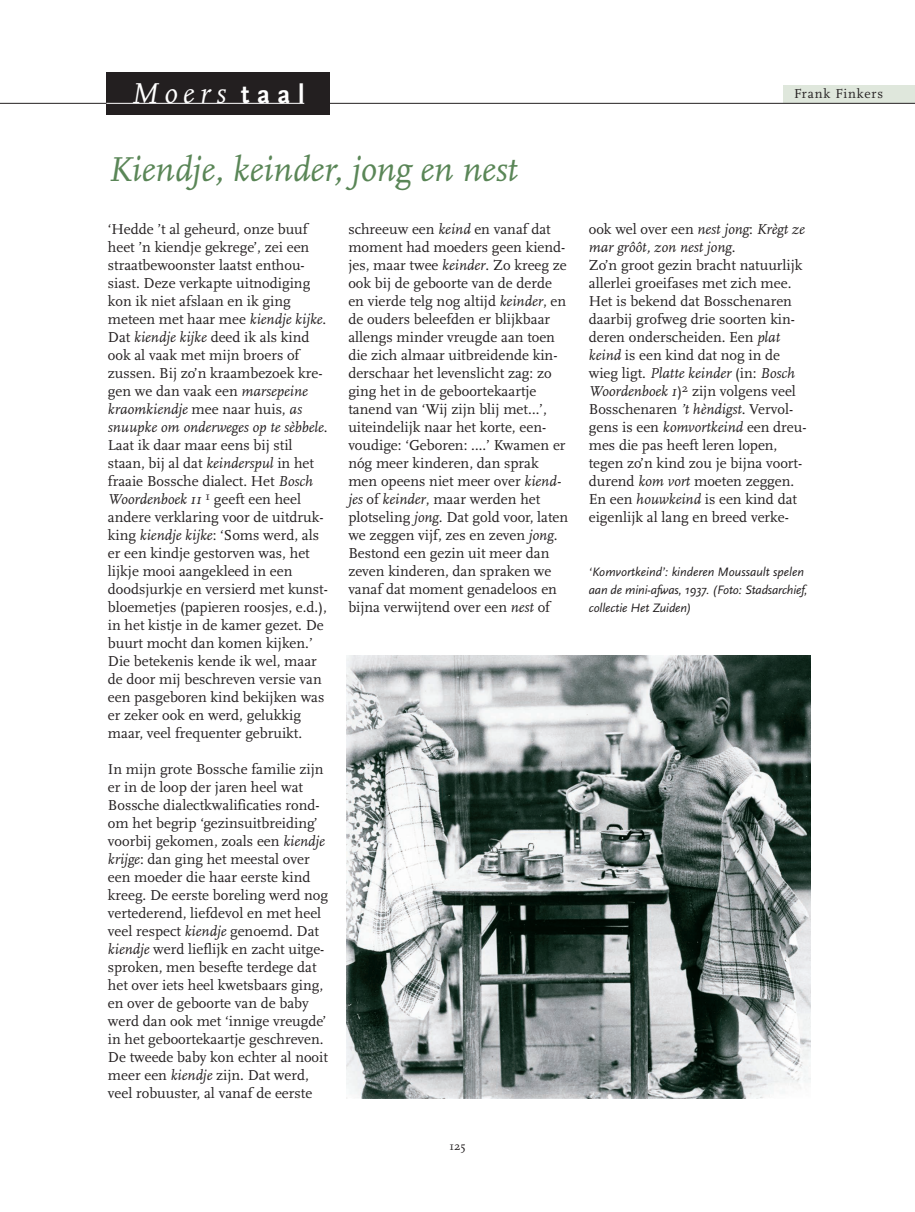
<style>
.page{position:relative;width:915px;height:1212px;background:#fff}
.page>*{position:absolute;margin:0;border:0;box-sizing:border-box;transform-origin:0 0}
.t1{font:italic 36px "Scala";color:#5a8657}
.t2{font:italic 30px "Scala";letter-spacing:.185em;color:#fff}
.t3{font:15px/18px "Scala";color:#231f20}
.t4{font:13.5px "Scala";letter-spacing:.06em;color:#231f20}
.t5{font:italic 12.75px/18px "Scala Sans";letter-spacing:-.01em;color:#231f20}
.t6{font:12px "Scala";color:#231f20}
.s1{font-family:"Scala Sans";font-weight:700;font-style:normal;font-size:27px}
.s2{font-style:italic}
.s3{font-family:"Scala Caps";font-style:italic}
</style>
<div class="page">
<img style="left:347px;top:656px;width:463px;height:442px">
<div style="left:106px;top:72px;width:224px;height:43px;background:#231f20"></div>
<hr style="left:0;top:103px;width:106px;height:1px;background:#231f20">
<hr style="left:106px;top:103px;width:198px;height:1px;background:#fff">
<div style="left:782px;top:85px;width:132px;height:18px;background:#dfe7dc"></div>
<hr style="left:310px;top:103px;width:604px;height:1px;background:#231f20">
<h2 class="t2" style="left:131px;top:81px;width:175px">Moers <span class="s1">taal</span></h2>
<h1 class="t1" style="left:108px;top:154px;width:411px">Kiendje, keinder, jong en nest</h1>
<p class="t4" style="left:794px;top:88px;width:90px">Frank Finkers</p>
<p class="t3" style="left:108px;top:221px;width:221px">‘Hedde ’t al geheurd, onze buuf heet ’n kiendje gekrege’, zei een straatbewoonster laatst enthou&shy;siast. Deze verkapte uitnodiging kon ik niet afslaan en ik ging meteen met haar mee <span class="s2">kiendje kijke</span>.<br>Dat <span class="s2">kiendje kijke</span> deed ik als kind ook al vaak met mijn broers of zussen. Bij zo’n kraambezoek kre&shy;gen we dan vaak een <span class="s2">marsepeine kraomkiendje</span> mee naar huis, <span class="s2">as snuupke om onderweges op te sèbbele</span>.<br>Laat ik daar maar eens bij stil staan, bij al dat <span class="s2">keinderspul</span> in het fraaie Bossche dialect. Het <span class="s2">Bosch<br>Woordenboek</span> <span class="s3">ii</span> <sup>1</sup> geeft een heel andere verklaring voor de uitdruk&shy;king <span class="s2">kiendje kijke</span>: ‘Soms werd, als er een kindje gestorven was, het lijkje mooi aangekleed in een doodsjurkje en versierd met kunst&shy;bloemetjes (papieren roosjes, e.d.), in het kistje in de kamer gezet. De buurt mocht dan komen kijken.’<br>Die betekenis kende ik wel, maar de door mij beschreven versie van een pasgeboren kind bekijken was er zeker ook en werd, gelukkig maar, veel frequenter gebruikt.</p>
<p class="t3" style="left:108px;top:761px;width:222px">In mijn grote Bossche familie zijn er in de loop der jaren heel wat Bossche dialectkwalificaties rond&shy;om het begrip ‘gezinsuitbreiding’ voorbij gekomen, zoals een <span class="s2">kiendje krijge</span>: dan ging het meestal over een moeder die haar eerste kind kreeg. De eerste boreling werd nog vertederend, liefdevol en met heel veel respect <span class="s2">kiendje</span> genoemd. Dat <span class="s2">kiendje</span> werd lieflijk en zacht uitge&shy;sproken, men besefte terdege dat het over iets heel kwetsbaars ging, en over de geboorte van de baby werd dan ook met ‘innige vreugde’ in het geboortekaartje geschreven.<br>De tweede baby kon echter al nooit meer een <span class="s2">kiendje</span> zijn. Dat werd, veel robuuster, al vanaf de eerste</p>
<p class="t3" style="left:348px;top:221px;width:221px">schreeuw een <span class="s2">keind</span> en vanaf dat moment had moeders geen kiend&shy;jes, maar twee <span class="s2">keinder</span>. Zo kreeg ze ook bij de geboorte van de derde en vierde telg nog altijd <span class="s2">keinder</span>, en de ouders beleefden er blijkbaar allengs minder vreugde aan toen die zich almaar uitbreidende kin&shy;derschaar het levenslicht zag: zo ging het in de geboortekaartje tanend van ‘Wij zijn blij met…’, uiteindelijk naar het korte, een&shy;voudige: ‘Geboren: ….’ Kwamen er nóg meer kinderen, dan sprak men opeens niet meer over <span class="s2">kiend&shy;jes</span> of <span class="s2">keinder</span>, maar werden het plotseling <span class="s2">jong</span>. Dat gold voor, laten we zeggen vijf, zes en zeven <span class="s2">jong</span>.<br>Bestond een gezin uit meer dan zeven kinderen, dan spraken we vanaf dat moment genadeloos en bijna verwijtend over een <span class="s2">nest</span> of</p>
<p class="t3" style="left:588px;top:221px;width:219px">ook wel over een <span class="s2">nest jong</span>: <span class="s2">Krègt ze mar grôôt, zon nest jong</span>.<br>Zo’n groot gezin bracht natuurlijk allerlei groeifases met zich mee.<br>Het is bekend dat Bosschenaren daarbij grofweg drie soorten kin&shy;deren onderscheiden. Een <span class="s2">plat keind</span> is een kind dat nog in de wieg ligt. <span class="s2">Platte keinder</span> (in: <span class="s2">Bosch<br>Woordenboek</span> <span class="s3">i</span>)<sup>2</sup> zijn volgens veel<br>Bosschenaren <span class="s2">’t hèndigst</span>. Vervol&shy;gens is een <span class="s2">komvortkeind</span> een dreu&shy;mes die pas heeft leren lopen, tegen zo’n kind zou je bijna voort&shy;durend <span class="s2">kom vort</span> moeten zeggen.<br>En een <span class="s2">houwkeind</span> is een kind dat eigenlijk al lang en breed verke-</p>
<p class="t5" style="left:588px;top:564px;width:220px">‘Komvortkeind’: kinderen Moussault spelen aan de mini-afwas, 1937. (Foto: Stadsarchief, collectie Het Zuiden)</p>
<p class="t6" style="left:449px;top:1141px;width:18px">125</p>
</div>
